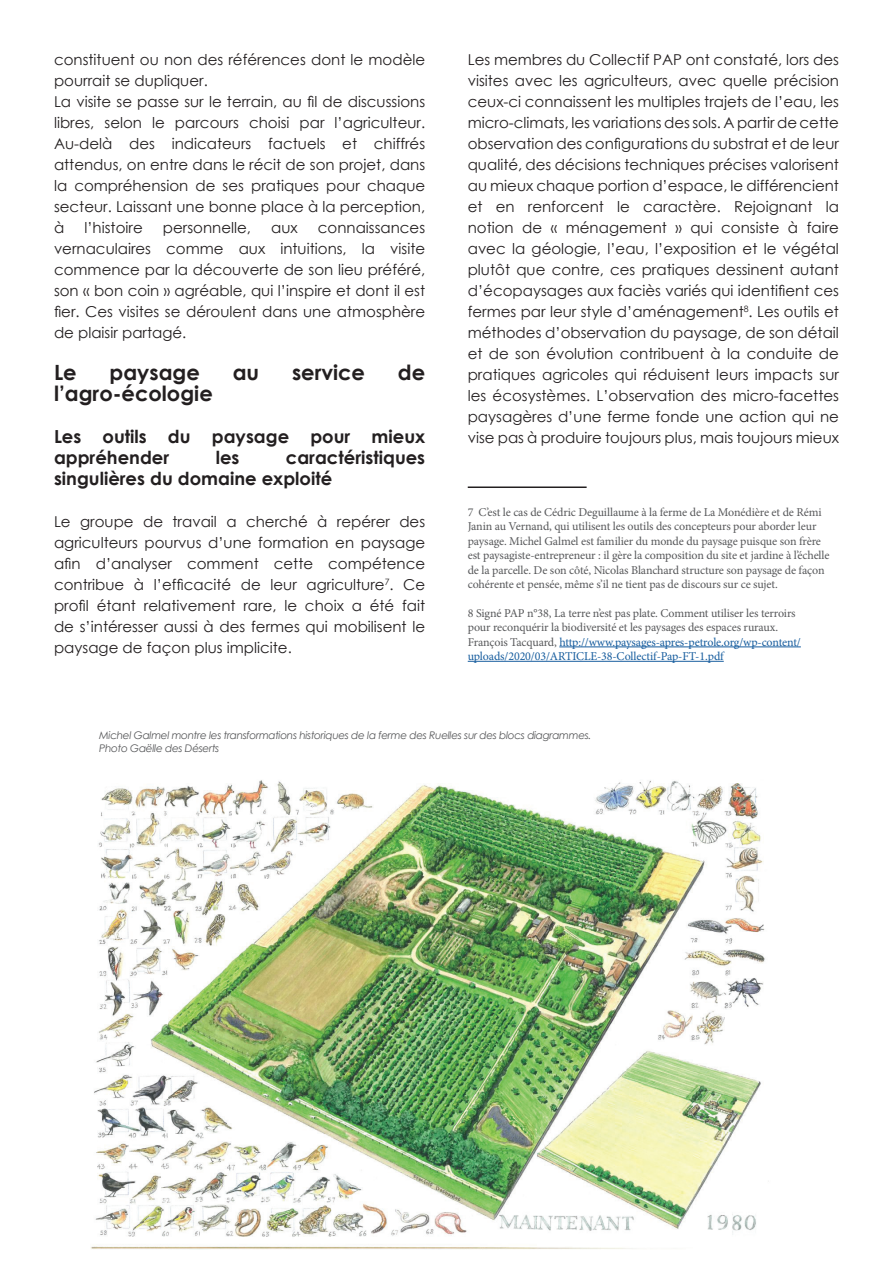
<style>
.page{position:relative;width:893px;height:1263px;background:#fff}
.page>*{position:absolute;margin:0;border:0;box-sizing:border-box;transform-origin:0 0}
.t1{font:700 21px "Century Gothic";color:#231f20}
.t2{font:700 18px/21px "Century Gothic";color:#231f20}
.t3{font:15px/21px "Century Gothic";color:#231f20;text-align:justify}
.t4{font:12px/14.4px "Minion Pro";letter-spacing:-.01em;color:#57585a}
.t5{font:italic 10.5px/12.6px "Century Gothic";letter-spacing:-.03em;color:#57585a}
.s1{color:#175d9e}
</style>
<div class="page">
<img style="left:91px;top:780px;width:674px;height:470px">
<hr style="left:468px;top:486px;width:119px;height:2px;background:#231f20">
<hr style="left:559px;top:647px;width:242px;height:1px;background:#175d9e">
<hr style="left:468px;top:661px;width:256px;height:1px;background:#175d9e">
<p class="t3" style="left:54px;top:49px;width:373px;text-align:left">constituent ou non des références dont le modèle pourrait se dupliquer.<br>La visite se passe sur le terrain, au fil de discussions libres, selon le parcours choisi par l’agriculteur.<br>Au‑delà des indicateurs factuels et chiffrés attendus, on entre dans le récit de son projet, dans la compréhension de ses pratiques pour chaque secteur. Laissant une bonne place à la perception, à</p>
<p class="t3" style="left:54px;top:217px;width:373px;text-indent:264px">connaissances vernaculaires comme aux intuitions, la visite commence par la découverte de son lieu préféré, son « bon coin » agréable, qui l’inspire et dont il est fier. Ces visites se déroulent dans une atmosphère de plaisir partagé.</p>
<h1 class="t1" style="left:54px;top:357px;width:24px">Le</h1>
<h1 class="t1" style="left:110px;top:357px;width:92px">paysage</h1>
<h1 class="t1" style="left:233px;top:357px;width:28px">au</h1>
<h1 class="t1" style="left:292px;top:357px;width:75px">service</h1>
<h1 class="t1" style="left:398px;top:357px;width:29px">de</h1>
<h1 class="t1" style="left:54px;top:378px;width:160px">l’agro‑écologie</h1>
<p class="t2" style="left:54px;top:425px;width:373px">Les outils du paysage pour mieux appréhender</p>
<p class="t3" style="left:84px;top:217px;width:60px">l’histoire</p>
<p class="t3" style="left:163px;top:217px;width:90px">personnelle,</p>
<p class="t3" style="left:271px;top:217px;width:28px">aux</p>
<p class="t2" style="left:54px;top:446px;width:373px;text-indent:232px">caractéristiques singulières du domaine exploité</p>
<p class="t3" style="left:54px;top:511px;width:373px">Le groupe de travail a cherché à repérer des agriculteurs pourvus d’une formation en paysage afin d’analyser comment cette compétence contribue à l’efficacité de leur agriculture<sup>7</sup>. Ce profil étant relativement rare, le choix a été fait de s’intéresser aussi à des fermes qui mobilisent le paysage de façon plus implicite.</p>
<p class="t2" style="left:216px;top:446px;width:25px">les</p>
<p class="t3" style="left:468px;top:49px;width:373px">Les membres du Collectif PAP ont constaté, lors des visites avec les agriculteurs, avec quelle précision ceux-ci connaissent les multiples trajets de l’eau, les micro-climats, les variations des sols. A partir de cette observation des configurations du substrat et de leur qualité, des décisions techniques précises valorisent au mieux chaque portion d’espace, le différencient et en renforcent le caractère. Rejoignant la notion de « ménagement » qui consiste à faire avec la géologie, l’eau, l’exposition et le végétal plutôt que contre, ces pratiques dessinent autant d’écopaysages aux faciès variés qui identifient ces fermes par leur style d’aménagement<sup>8</sup>. Les outils et méthodes d’observation du paysage, de son détail et de son évolution contribuent à la conduite de pratiques agricoles qui réduisent leurs impacts sur les écosystèmes. L’observation des micro-facettes paysagères d’une ferme fonde une action qui ne vise pas à produire toujours plus, mais toujours mieux</p>
<p class="t4" style="left:468px;top:505px;width:363px">7 C’est le cas de Cédric Deguillaume à la ferme de La Monédière et de Rémi Janin au Vernand, qui utilisent les outils des concepteurs pour aborder leur paysage. Michel Galmel est familier du monde du paysage puisque son frère est paysagiste-entrepreneur : il gère la composition du site et jardine à l’échelle de la parcelle. De son côté, Nicolas Blanchard structure son paysage de façon cohérente et pensée, même s’il ne tient pas de discours sur ce sujet.</p>
<p class="t4" style="left:468px;top:606px;width:335px">8 Signé PAP n°38, La terre n’est pas plate. Comment utiliser les terroirs pour reconquérir la biodiversité et les paysages des espaces ruraux.<br>François Tacquard, <span class="s1">http://www.paysages-apres-petrole.org/wp-content/ uploads/2020/03/ARTICLE-38-Collectif-Pap-FT-1.pdf</span></p>
<p class="t5" style="left:99px;top:729px;width:494px">Michel Galmel montre les transformations historiques de la ferme des Ruelles sur des blocs diagrammes.<br>Photo Gaëlle des Déserts</p>
</div>
